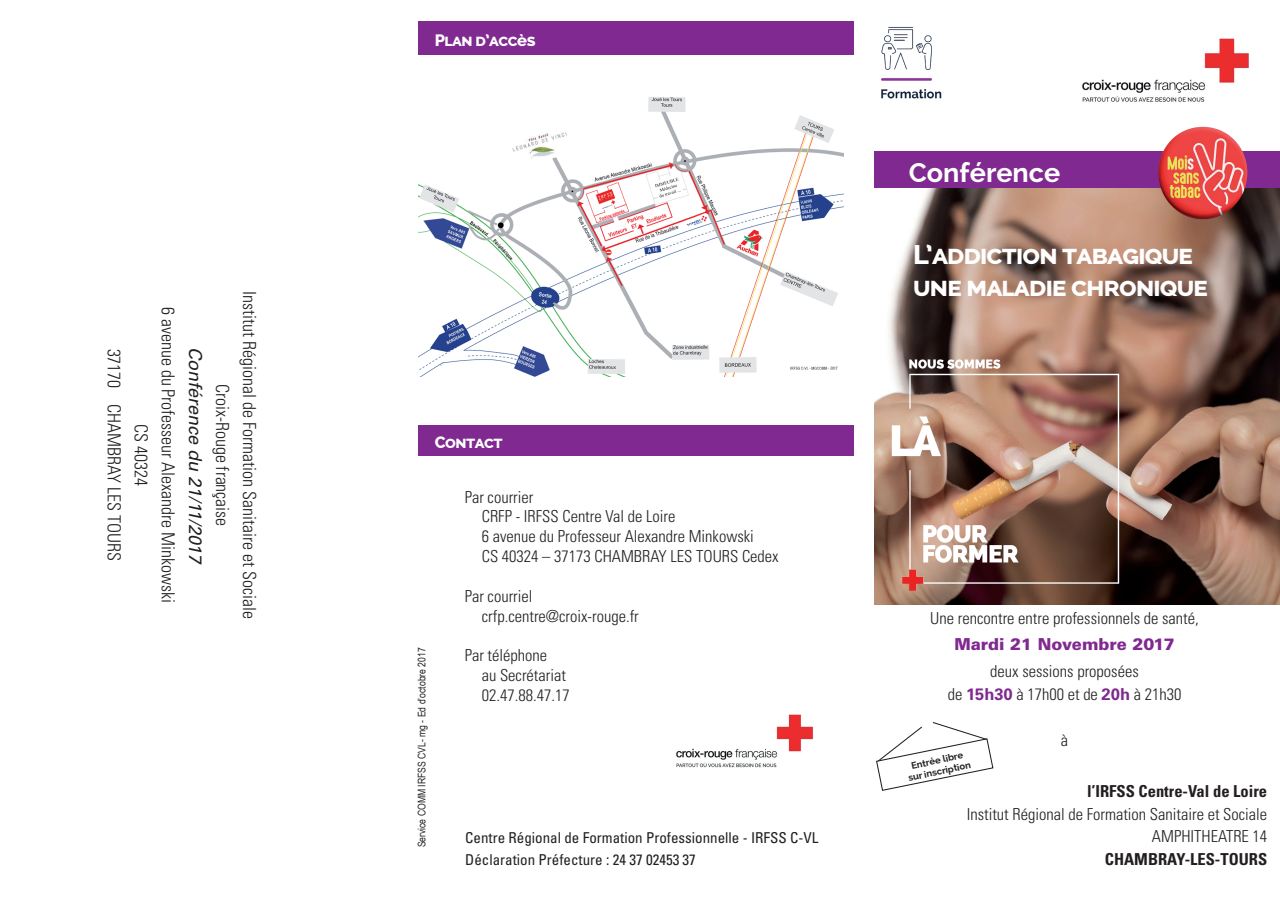
<style>
.page{position:relative;width:1280px;height:910px;background:#fff}
.page>*{position:absolute;margin:0;border:0;box-sizing:border-box;transform-origin:0 0}
.t1{font:800 27px/32.4px "Raleway";letter-spacing:-.03em;color:#fff}
.t2{font:700 27px "Raleway";color:#fff}
.t3{font:300 condensed 18px "Univers LT Std";color:#231f20}
.t4{font:italic 18px "Univers LT Std";color:#231f20}
.t5{font:300 condensed 16.5px "Univers LT Std";color:#231f20}
.t6{font:700 condensed 16.5px "Univers LT Std";color:#231f20}
.t7{font:900 16.5px "Univers LT Std";color:#802990}
.t8{font:800 16.5px "Raleway";letter-spacing:-.03em;color:#fff}
.t9{font:condensed 15px "Univers LT Std";color:#231f20}
.t10{font:10.5px "Arial Narrow";color:#231f20}
.t11{font:700 9.45px "Raleway";color:#231f20}
.s1{font-weight:700;font-stretch:normal;color:#802990}
</style>
<div class="page">
<img style="left:891px;top:188px;width:389px;height:416px">
<img style="left:881px;top:27px;width:61px;height:72px">
<div style="left:875px;top:151px;width:405px;height:37px;background:#802990"></div>
<img style="left:1082px;top:38px;width:167px;height:64px">
<img style="left:875px;top:304px;width:298px;height:301px">
<div style="left:418px;top:425px;width:435px;height:31px;background:#802990"></div>
<img style="left:418px;top:97px;width:425px;height:280px">
<img style="left:676px;top:714px;width:137px;height:54px">
<svg style="left:876px;top:722px;width:118px;height:69px"></svg>
<div style="left:418px;top:21px;width:435px;height:34px;background:#802990"></div>
<img style="left:1158px;top:126px;width:89px;height:93px">
<p class="t3" style="left:125px;top:348px;width:214px;rotate:90deg">37170 CHAMBRAY LES TOURS</p>
<p class="t3" style="left:152px;top:424px;width:63px;rotate:90deg">CS 40324</p>
<p class="t3" style="left:179px;top:307px;width:298px;rotate:90deg">6 avenue du Professeur Alexandre Minkowski</p>
<p class="t4" style="left:206px;top:347px;width:218px;rotate:90deg">Conférence du 21/11/2017</p>
<p class="t3" style="left:233px;top:383px;width:144px;rotate:90deg">Croix-Rouge française</p>
<p class="t3" style="left:260px;top:291px;width:329px;rotate:90deg">Institut Régional de Formation Sanitaire et Sociale</p>
<p class="t8" style="left:435px;top:31px;width:102px">Plan d’accès</p>
<p class="t8" style="left:435px;top:433px;width:69px">Contact</p>
<p class="t10" style="left:414px;top:847px;width:202px;rotate:-90deg">Service COMM IRFSS CVL- mg - Ed d’octobre 2017</p>
<p class="t5" style="left:465px;top:487px;width:70px">Par courrier</p>
<p class="t5" style="left:482px;top:507px;width:195px">CRFP - IRFSS Centre Val de Loire</p>
<p class="t5" style="left:482px;top:527px;width:274px">6 avenue du Professeur Alexandre Minkowski</p>
<p class="t5" style="left:482px;top:546px;width:298px">CS 40324 – 37173 CHAMBRAY LES TOURS Cedex</p>
<p class="t5" style="left:465px;top:586px;width:69px">Par courriel</p>
<p class="t5" style="left:482px;top:606px;width:159px">crfp.centre@croix-rouge.fr</p>
<p class="t5" style="left:465px;top:645px;width:84px">Par téléphone</p>
<p class="t5" style="left:482px;top:665px;width:86px">au Secrétariat</p>
<p class="t5" style="left:482px;top:685px;width:89px">02.47.88.47.17</p>
<p class="t9" style="left:465px;top:828px;width:355px">Centre Régional de Formation Professionnelle - IRFSS C-VL</p>
<p class="t9" style="left:465px;top:850px;width:232px">Déclaration Préfecture : 24 37 02453 37</p>
<p class="t2" style="left:909px;top:158px;width:153px">Conférence</p>
<h1 class="t1" style="left:913px;top:238px;width:296px">L’addiction tabagique une maladie chronique</h1>
<p class="t5" style="left:930px;top:608px;width:270px">Une rencontre entre professionnels de santé,</p>
<p class="t7" style="left:954px;top:634px;width:222px">Mardi 21 Novembre 2017</p>
<p class="t5" style="left:990px;top:661px;width:150px">deux sessions proposées</p>
<p class="t5" style="left:948px;top:684px;width:235px">de <span class="s1">15h30</span> à 17h00 et de <span class="s1">20h</span> à 21h30</p>
<p class="t5" style="left:1061px;top:730px;width:9px">à</p>
<p class="t6" style="left:1087px;top:781px;width:181px">l’IRFSS Centre-Val de Loire</p>
<p class="t5" style="left:967px;top:804px;width:302px">Institut Régional de Formation Sanitaire et Sociale</p>
<p class="t5" style="left:1152px;top:826px;width:117px">AMPHITHEATRE 14</p>
<p class="t6" style="left:1105px;top:849px;width:164px">CHAMBRAY-LES-TOURS</p>
<p class="t11" style="left:910px;top:760px;width:54px;rotate:-12deg">Entrée libre</p>
<p class="t11" style="left:907px;top:773px;width:65px;rotate:-12deg">sur inscription</p>
</div>
